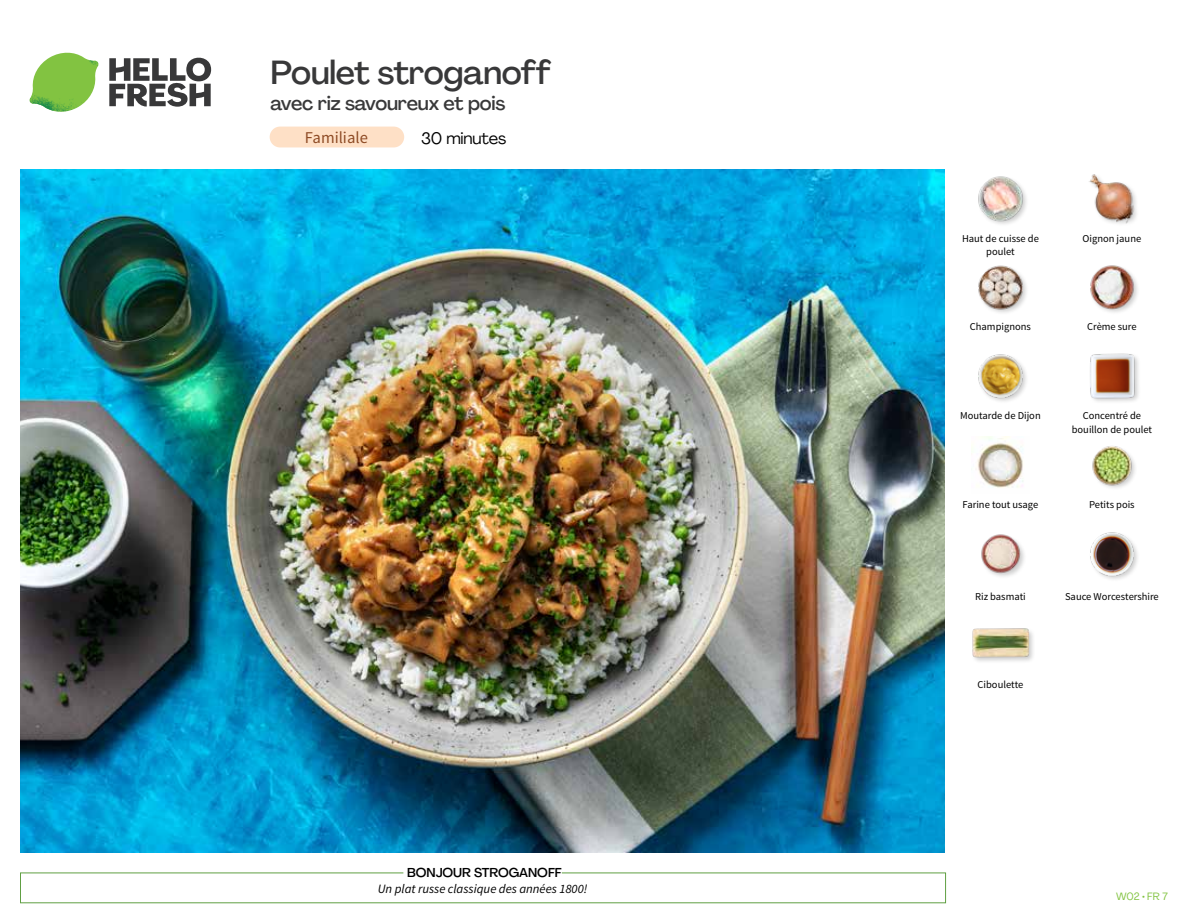
<style>
.page{position:relative;width:1188px;height:918px;background:#fff}
.page>*{position:absolute;margin:0;border:0;box-sizing:border-box;transform-origin:0 0}
.t1{font:500 33px "Agrandir";letter-spacing:-.01em;color:#383839}
.t2{font:500 19.5px "Agrandir";letter-spacing:-.01em;color:#383839}
.t3{font:16.5px "Source Sans Pro";color:#8e4b25}
.t4{font:16.5px "Agrandir";letter-spacing:-.01em;color:#000}
.t5{font:italic 12.75px "Source Sans Pro";color:#000}
.t6{font:500 12.75px "Agrandir";color:#000}
.t7{font:10.5px/13.5px "Source Sans Pro";color:#000;text-align:center}
.t8{font:10.5px "Agrandir";color:#82c341}
</style>
<div class="page">
<div style="left:270px;top:127px;width:134px;height:20px;background:#fee0c6;border-radius:10px"></div>
<svg style="left:109px;top:57px;width:102px;height:50px"></svg>
<svg style="left:34px;top:53px;width:62px;height:40px"></svg>
<img style="left:67px;top:53px;width:32px;height:26px">
<img style="left:33px;top:75px;width:59px;height:11px">
<img style="left:29px;top:79px;width:61px;height:33px">
<img style="left:65px;top:86px;width:27px;height:25px">
<div style="left:20px;top:873px;width:926px;height:30px;border:1px solid #609f43"></div>
<div style="left:403px;top:865px;width:159px;height:15px;background:#fff"></div>
<img style="left:21px;top:170px;width:924px;height:682px">
<div style="left:972px;top:627px;width:63px;height:37px;background:#000;opacity:.2"></div>
<img style="left:972px;top:627px;width:57px;height:37px">
<img style="left:1090px;top:532px;width:48px;height:48px">
<img style="left:981px;top:534px;width:43px;height:43px">
<img style="left:1092px;top:446px;width:43px;height:42px">
<img style="left:977px;top:436px;width:46px;height:52px">
<img style="left:1090px;top:353px;width:49px;height:49px">
<img style="left:978px;top:354px;width:48px;height:47px">
<img style="left:1090px;top:265px;width:48px;height:48px">
<img style="left:978px;top:265px;width:49px;height:48px">
<img style="left:1089px;top:174px;width:48px;height:50px">
<img style="left:978px;top:176px;width:49px;height:48px">
<h1 class="t1" style="left:271px;top:52px;width:282px">Poulet stroganoff</h1>
<h2 class="t2" style="left:271px;top:91px;width:236px">avec riz savoureux et pois</h2>
<h3 class="t3" style="left:305px;top:128px;width:64px">Familiale</h3>
<h3 class="t4" style="left:421px;top:128px;width:87px">30 minutes</h3>
<p class="t6" style="left:407px;top:864px;width:156px">BONJOUR STROGANOFF</p>
<p class="t5" style="left:378px;top:881px;width:211px">Un plat russe classique des années 1800!</p>
<p class="t7" style="left:962px;top:232px;width:78px">Haut de cuisse de poulet</p>
<p class="t7" style="left:1083px;top:232px;width:60px">Oignon jaune</p>
<p class="t7" style="left:970px;top:320px;width:63px">Champignons</p>
<p class="t7" style="left:1087px;top:320px;width:51px">Crème sure</p>
<p class="t7" style="left:960px;top:409px;width:82px">Moutarde de Dijon</p>
<p class="t7" style="left:1072px;top:409px;width:82px">Concentré de bouillon de poulet</p>
<p class="t7" style="left:963px;top:498px;width:77px">Farine tout usage</p>
<p class="t7" style="left:1089px;top:498px;width:47px">Petits pois</p>
<p class="t7" style="left:975px;top:590px;width:52px">Riz basmati</p>
<p class="t7" style="left:1065px;top:590px;width:95px">Sauce Worcestershire</p>
<p class="t7" style="left:978px;top:678px;width:47px">Ciboulette</p>
<p class="t8" style="left:1116px;top:890px;width:53px">W02 • FR 7</p>
</div>
